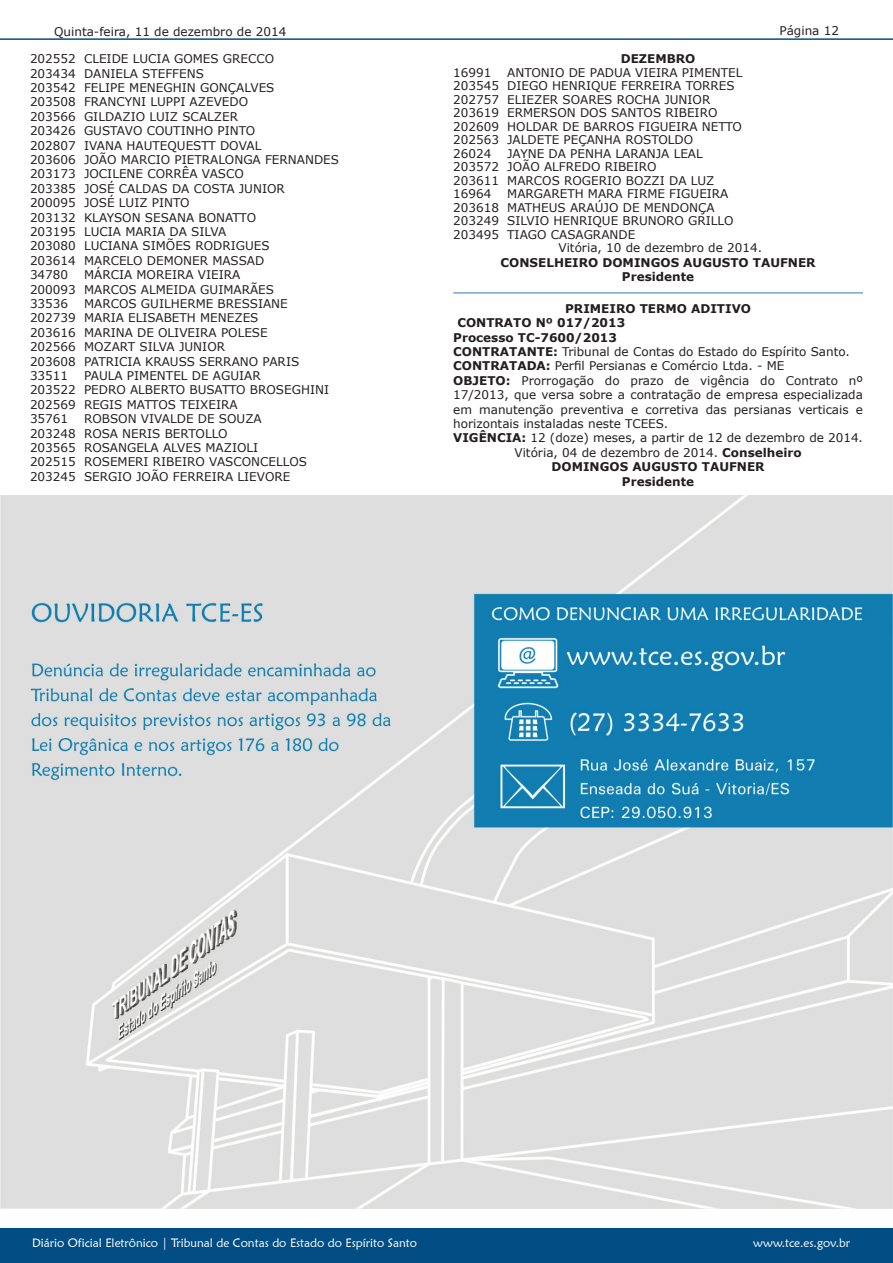
<style>
.page{position:relative;width:893px;height:1263px;background:#fff}
.page>*{position:absolute;margin:0;border:0;box-sizing:border-box;transform-origin:0 0}
.t1{font:12px/14.4px "Verdana";color:#231f20}
.t2{font:700 12px/14.4px "Verdana";color:#231f20;text-align:center}
.t3{font:12px "Maiandra GD";color:#fff}
.s1{font-weight:700}
</style>
<div class="page">
<div style="left:0;top:1229px;width:893px;height:34px;background:#024e84"></div>
<hr style="left:0;top:38px;width:893px;height:2px;background:#024e84">
<hr style="left:453px;top:292px;width:410px;height:1px;background:#4a86c5">
<img style="left:0;top:496px;width:893px;height:713px">
<p class="t1" style="left:54px;top:24px;width:234px">Quinta-feira, 11 de dezembro de 2014</p>
<p class="t1" style="left:30px;top:51px;width:311px">202552 CLEIDE LUCIA GOMES GRECCO<br>203434 DANIELA STEFFENS<br>203542 FELIPE MENEGHIN GONÇALVES<br>203508 FRANCYNI LUPPI AZEVEDO<br>203566 GILDAZIO LUIZ SCALZER<br>203426 GUSTAVO COUTINHO PINTO<br>202807 IVANA HAUTEQUESTT DOVAL<br>203606 JOÃO MARCIO PIETRALONGA FERNANDES<br>203173 JOCILENE CORRÊA VASCO<br>203385 JOSÉ CALDAS DA COSTA JUNIOR<br>200095 JOSÉ LUIZ PINTO<br>203132 KLAYSON SESANA BONATTO<br>203195 LUCIA MARIA DA SILVA<br>203080 LUCIANA SIMÕES RODRIGUES<br>203614 MARCELO DEMONER MASSAD<br>34780</p>
<p class="t1" style="left:30px;top:267px;width:246px;text-indent:54px">MÁRCIA MOREIRA VIEIRA<br>200093 MARCOS ALMEIDA GUIMARÃES<br>33536</p>
<p class="t1" style="left:30px;top:296px;width:271px;text-indent:54px">MARCOS GUILHERME BRESSIANE<br>202739 MARIA ELISABETH MENEZES<br>203616 MARINA DE OLIVEIRA POLESE<br>202566 MOZART SILVA JUNIOR<br>203608 PATRICIA KRAUSS SERRANO PARIS<br>33511</p>
<p class="t1" style="left:30px;top:368px;width:301px;text-indent:54px">PAULA PIMENTEL DE AGUIAR<br>203522 PEDRO ALBERTO BUSATTO BROSEGHINI<br>202569 REGIS MATTOS TEIXEIRA<br>35761</p>
<p class="t1" style="left:30px;top:411px;width:279px;text-indent:54px">ROBSON VIVALDE DE SOUZA<br>203248 ROSA NERIS BERTOLLO<br>203565 ROSANGELA ALVES MAZIOLI<br>202515 ROSEMERI RIBEIRO VASCONCELLOS<br>203245 SERGIO JOÃO FERREIRA LIEVORE</p>
<p class="t2" style="left:621px;top:51px;width:76px">DEZEMBRO</p>
<p class="t1" style="left:779px;top:23px;width:61px">Página 12</p>
<p class="t1" style="left:453px;top:65px;width:291px;line-height:13.5px;text-indent:54px">ANTONIO DE PADUA VIEIRA PIMENTEL<br>203545 DIEGO HENRIQUE FERREIRA TORRES<br>202757 ELIEZER SOARES ROCHA JUNIOR<br>203619 ERMERSON DOS SANTOS RIBEIRO<br>202609 HOLDAR DE BARROS FIGUEIRA NETTO<br>202563 JALDETE PEÇANHA ROSTOLDO<br>26024</p>
<p class="t1" style="left:453px;top:65px;width:40px">16991</p>
<p class="t1" style="left:453px;top:146px;width:263px;line-height:13.5px;text-indent:54px">JAYNE DA PENHA LARANJA LEAL<br>203572 JOÃO ALFREDO RIBEIRO<br>203611 MARCOS ROGERIO BOZZI DA LUZ<br>16964</p>
<p class="t1" style="left:507px;top:186px;width:223px">MARGARETH MARA FIRME FIGUEIRA</p>
<p class="t1" style="left:453px;top:200px;width:263px">203618 MATHEUS ARAÚJO DE MENDONÇA</p>
<p class="t1" style="left:453px;top:213px;width:282px">203249 SILVIO HENRIQUE BRUNORO GRILLO</p>
<p class="t1" style="left:453px;top:227px;width:184px">203495 TIAGO CASAGRANDE</p>
<p class="t1" style="left:558px;top:240px;width:205px">Vitória, 10 de dezembro de 2014.</p>
<p class="t2" style="left:501px;top:255px;width:317px">CONSELHEIRO DOMINGOS AUGUSTO TAUFNER<br>Presidente</p>
<p class="t2" style="left:565px;top:301px;width:187px">PRIMEIRO TERMO ADITIVO</p>
<p class="t2" style="left:457px;top:315px;width:169px">CONTRATO Nº 017/2013</p>
<p class="t2" style="left:453px;top:330px;width:165px">Processo TC-7600/2013</p>
<p class="t1" style="left:453px;top:344px;width:398px"><span class="s1">CONTRATANTE:</span> Tribunal de Contas do Estado do Espírito Santo.</p>
<p class="t1" style="left:453px;top:359px;width:333px"><span class="s1">CONTRATADA:</span> Perfil Persianas e Comércio Ltda. - ME</p>
<p class="t1" style="left:453px;top:373px;width:411px"><span class="s1">OBJETO:</span> Prorrogação do prazo de vigência do Contrato nº</p>
<p class="t1" style="left:453px;top:388px;width:411px">17/2013, que versa sobre a contratação de empresa especializada</p>
<p class="t1" style="left:453px;top:402px;width:411px">em manutenção preventiva e corretiva das persianas verticais e</p>
<p class="t1" style="left:453px;top:416px;width:217px">horizontais instaladas neste TCEES.</p>
<p class="t1" style="left:453px;top:431px;width:411px"><span class="s1">VIGÊNCIA:</span> 12 (doze) meses, a partir de 12 de dezembro de 2014.</p>
<p class="t1" style="left:514px;top:445px;width:289px">Vitória, 04 de dezembro de 2014. <span class="s1">Conselheiro</span></p>
<p class="t2" style="left:551px;top:459px;width:215px">DOMINGOS AUGUSTO TAUFNER</p>
<p class="t2" style="left:622px;top:474px;width:74px">Presidente</p>
<p class="t3" style="left:32px;top:1235px;width:386px">Diário Oficial Eletrônico | Tribunal de Contas do Estado do Espírito Santo</p>
<p class="t3" style="left:753px;top:1235px;width:98px">www.tce.es.gov.br</p>
</div>
